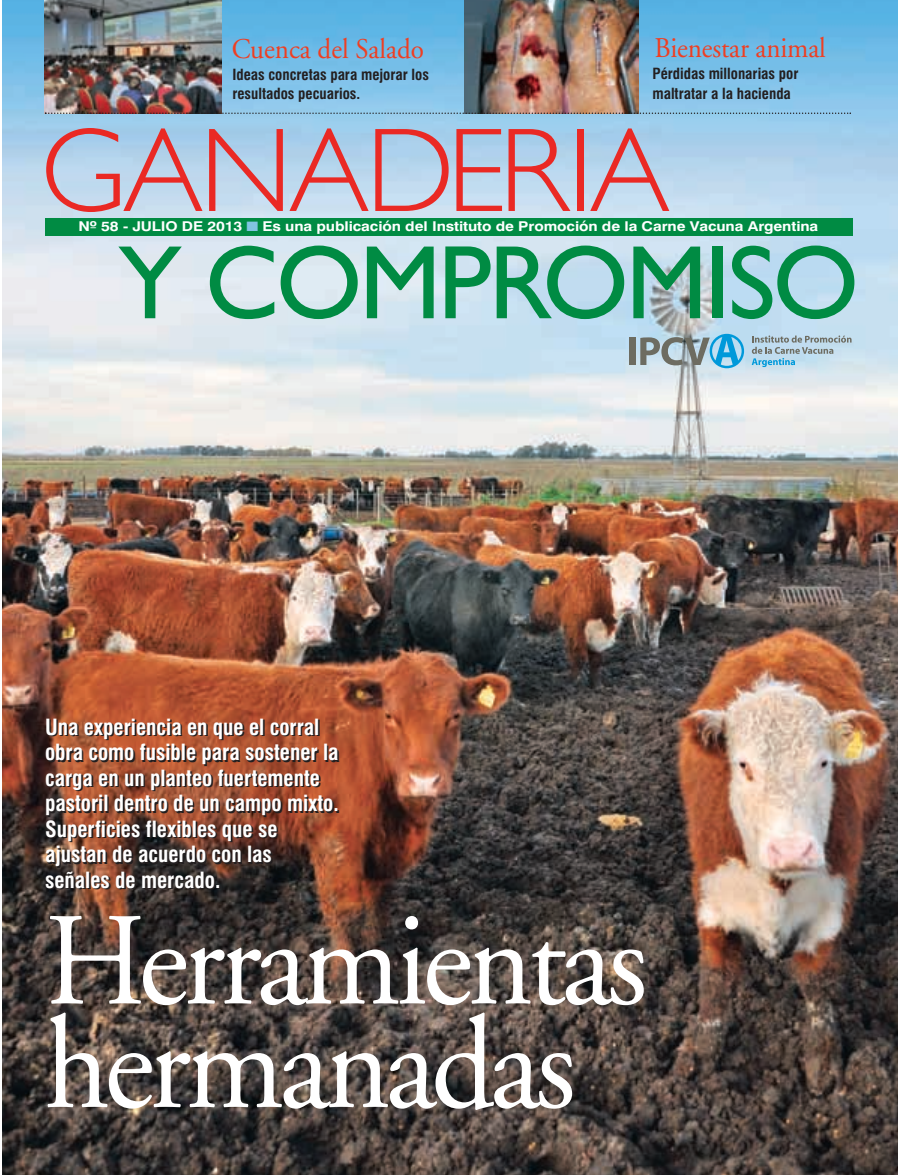
<style>
.page{position:relative;width:898px;height:1175px;background:#fff}
.page>*{position:absolute;margin:0;border:0;box-sizing:border-box;transform-origin:0 0}
.t1{font:131.85px/103.5px "Adobe Garamond";letter-spacing:-.04em;color:#fff;scale:.95 1}
.t2{font:300 120px "Gill Sans";letter-spacing:-.025em;color:#ea2924}
.t3{font:105px "Gill Sans";letter-spacing:-.03em;color:#008b43}
.t4{font:28.5px "Adobe Garamond";letter-spacing:-.005em;color:#ef3e22;scale:.95 1}
.t5{font:700 condensed 21.75px/25.5px "Swiss 721 BT";color:#fff}
.t6{font:700 condensed 15px/19.5px "Swiss 721 BT";color:#231f20}
.t7{font:700 13.5px "Swiss 721 BT";letter-spacing:-.005em;color:#fff;scale:1.15 1}
.s1{color:#81c4e2}
</style>
<div class="page">
<img style="left:2px;top:0;width:896px;height:1174px">
<h3 class="t4" style="left:232px;top:37px;width:204px">Cuenca del Salado</h3>
<h3 class="t4" style="left:654px;top:37px;width:182px">Bienestar animal</h3>
<p class="t6" style="left:652px;top:65px;width:147px">Pérdidas millonarias por maltratar a la hacienda</p>
<p class="t6" style="left:232px;top:65px;width:198px">Ideas concretas para mejorar los resultados pecuarios.</p>
<h2 class="t2" style="left:40px;top:129px;width:631px">GANADERIA</h2>
<p class="t7" style="left:79px;top:221px;width:645px">Nº 58 - JULIO DE 2013 <span class="s1">■</span> Es una publicación del Instituto de Promoción de la Carne Vacuna Argentina</p>
<h3 class="t3" style="left:118px;top:246px;width:742px">Y COMPROMISO</h3>
<p class="t5" style="left:45px;top:715px;width:295px">Una experiencia en que el corral obra como fusible para sostener la carga en un planteo fuertemente pastoril dentro de un campo mixto.<br>Superficies flexibles que se ajustan de acuerdo con las señales de mercado.</p>
<h1 class="t1" style="left:45px;top:921px;width:636px">Herramientas hermanadas</h1>
</div>
